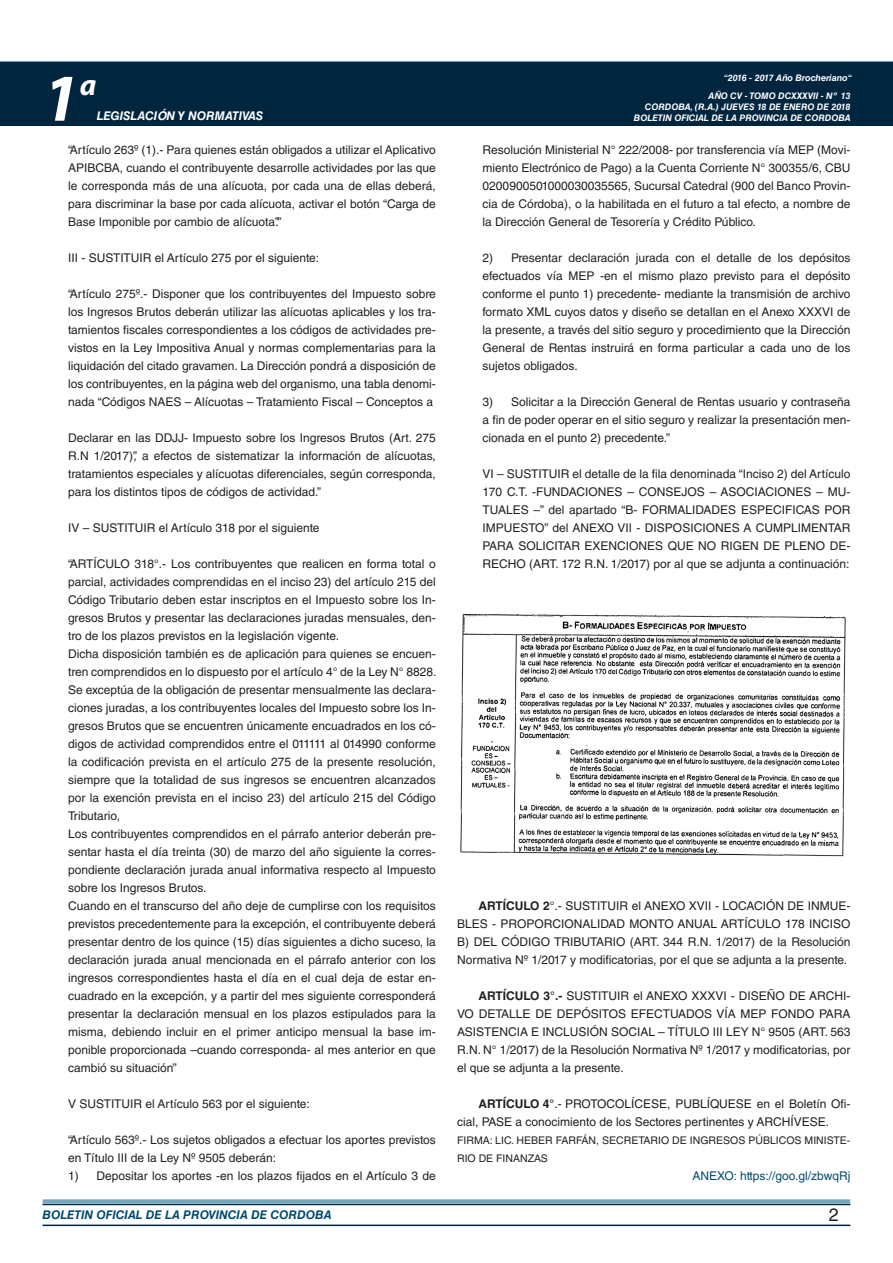
<style>
.page{position:relative;width:893px;height:1263px;background:#fff}
.page>*{position:absolute;margin:0;border:0;box-sizing:border-box;transform-origin:0 0}
.t1{font:italic 700 67.5px "Myriad Pro";color:#fff}
.t2{font:italic 700 30px "Myriad Pro";color:#fff}
.t3{font:18px "Helvetica LT Std";color:#231f20}
.TEXTO_BASE{font:12px/18px "Helvetica LT Std";color:#231f20;text-align:justify}
.t4{font:italic 700 12px "Helvetica LT Std";color:#004b6c}
.ANEXO{font:12px "Helvetica LT Std";color:#004b6c}
.t5{font:italic 700 12px "Helvetica LT Std";color:#fff}
.FIRMA{font:10.5px/18px "Helvetica LT Std";color:#231f20}
.t6{font:italic 700 9px/10.8px "Helvetica LT Std";color:#fff;text-align:right}
.s1{font-weight:700}
</style>
<div class="page">
<div style="left:0;top:61px;width:893px;height:6px;background:#73a5b8"></div>
<div style="left:0;top:62px;width:893px;height:64px;background:#00263f"></div>
<hr style="left:43px;top:1224px;width:807px;height:2px;background:#00263f">
<div style="left:42px;top:1198px;width:809px;height:8px;background:#fff;opacity:.75"></div>
<img style="left:460px;top:613px;width:386px;height:244px">
<h1 class="t1" style="left:43px;top:54px;width:38px">1</h1>
<h2 class="t2" style="left:80px;top:66px;width:18px">a</h2>
<p class="t5" style="left:97px;top:109px;width:168px">LEGISLACIÓN Y NORMATIVAS</p>
<p class="TEXTO_BASE" style="left:68px;top:141px;width:369px">“Artículo 263º (1).- Para quienes están obligados a utilizar el Aplicativo APIBCBA, cuando el contribuyente desarrolle actividades por las que le corresponda más de una alícuota, por cada una de ellas deberá, para discriminar la base por cada alícuota, activar el botón “Carga de Base Imponible por cambio de alícuota”.”</p>
<p class="TEXTO_BASE" style="left:68px;top:249px;width:253px">III - SUSTITUIR el Artículo 275 por el siguiente:</p>
<p class="TEXTO_BASE" style="left:68px;top:285px;width:369px">“Artículo 275º.- Disponer que los contribuyentes del Impuesto sobre los Ingresos Brutos deberán utilizar las alícuotas aplicables y los tra&shy;tamientos fiscales correspondientes a los códigos de actividades pre&shy;vistos en la Ley Impositiva Anual y normas complementarias para la liquidación del citado gravamen. La Dirección pondrá a disposición de los contribuyentes, en la página web del organismo, una tabla denomi&shy;nada “Códigos NAES – Alícuotas – Tratamiento Fiscal – Conceptos a</p>
<p class="TEXTO_BASE" style="left:68px;top:429px;width:369px">Declarar en las DDJJ- Impuesto sobre los Ingresos Brutos (Art. 275<br>R.N 1/2017)”, a efectos de sistematizar la información de alícuotas, tratamientos especiales y alícuotas diferenciales, según corresponda, para los distintos tipos de códigos de actividad.”</p>
<p class="TEXTO_BASE" style="left:68px;top:519px;width:253px">IV – SUSTITUIR el Artículo 318 por el siguiente</p>
<p class="TEXTO_BASE" style="left:68px;top:555px;width:369px">“ARTÍCULO 318°.- Los contribuyentes que realicen en forma total o parcial, actividades comprendidas en el inciso 23) del artículo 215 del Código Tributario deben estar inscriptos en el Impuesto sobre los In&shy;gresos Brutos y presentar las declaraciones juradas mensuales, den&shy;tro de los plazos previstos en la legislación vigente.</p>
<p class="TEXTO_BASE" style="left:68px;top:645px;width:370px">Dicha disposición también es de aplicación para quienes se encuen&shy;tren comprendidos en lo dispuesto por el artículo 4° de la Ley N° 8828.</p>
<p class="TEXTO_BASE" style="left:68px;top:681px;width:369px">Se exceptúa de la obligación de presentar mensualmente las declara&shy;ciones juradas, a los contribuyentes locales del Impuesto sobre los In&shy;gresos Brutos que se encuentren únicamente encuadrados en los có&shy;digos de actividad comprendidos entre el 011111 al 014990 conforme la codificación prevista en el artículo 275 de la presente resolución, siempre que la totalidad de sus ingresos se encuentren alcanzados por la exención prevista en el inciso 23) del artículo 215 del Código Tributario,</p>
<p class="TEXTO_BASE" style="left:68px;top:825px;width:369px">Los contribuyentes comprendidos en el párrafo anterior deberán pre&shy;sentar hasta el día treinta (30) de marzo del año siguiente la corres&shy;pondiente declaración jurada anual informativa respecto al Impuesto sobre los Ingresos Brutos.</p>
<p class="TEXTO_BASE" style="left:68px;top:897px;width:369px">Cuando en el transcurso del año deje de cumplirse con los requisitos previstos precedentemente para la excepción, el contribuyente deberá presentar dentro de los quince (15) días siguientes a dicho suceso, la declaración jurada anual mencionada en el párrafo anterior con los ingresos correspondientes hasta el día en el cual deja de estar en&shy;cuadrado en la excepción, y a partir del mes siguiente corresponderá presentar la declaración mensual en los plazos estipulados para la misma, debiendo incluir en el primer anticipo mensual la base im&shy;ponible proporcionada –cuando corresponda- al mes anterior en que cambió su situación”</p>
<p class="TEXTO_BASE" style="left:68px;top:1095px;width:243px">V SUSTITUIR el Artículo 563 por el siguiente:</p>
<p class="TEXTO_BASE" style="left:68px;top:1131px;width:369px">“Artículo 563º.- Los sujetos obligados a efectuar los aportes previstos en Título III de la Ley Nº 9505 deberán:</p>
<p class="TEXTO_BASE" style="left:68px;top:1167px;width:369px">1) Depositar los aportes -en los plazos fijados en el Artículo 3 de</p>
<p class="t6" style="left:724px;top:72px;width:130px">“2016 - 2017 Año Brocheriano“</p>
<p class="t6" style="left:634px;top:91px;width:218px">AÑO CV - TOMO DCXXXVII - Nº 13<br>CORDOBA, (R.A.) JUEVES 18 DE ENERO DE 2018<br>BOLETIN OFICIAL DE LA PROVINCIA DE CORDOBA</p>
<p class="TEXTO_BASE" style="left:483px;top:141px;width:369px">Resolución Ministerial N° 222/2008- por transferencia vía MEP (Movi&shy;miento Electrónico de Pago) a la Cuenta Corriente N° 300355/6, CBU 0200900501000030035565, Sucursal Catedral (900 del Banco Provin&shy;cia de Córdoba), o la habilitada en el futuro a tal efecto, a nombre de la Dirección General de Tesorería y Crédito Público.</p>
<p class="TEXTO_BASE" style="left:483px;top:249px;width:369px">2) Presentar declaración jurada con el detalle de los depósitos efectuados vía MEP -en el mismo plazo previsto para el depósito conforme el punto 1) precedente- mediante la transmisión de archivo formato XML cuyos datos y diseño se detallan en el Anexo XXXVI de la presente, a través del sitio seguro y procedimiento que la Dirección General de Rentas instruirá en forma particular a cada uno de los sujetos obligados.</p>
<p class="TEXTO_BASE" style="left:483px;top:393px;width:369px">3) Solicitar a la Dirección General de Rentas usuario y contraseña a fin de poder operar en el sitio seguro y realizar la presentación men&shy;cionada en el punto 2) precedente.”</p>
<p class="TEXTO_BASE" style="left:483px;top:465px;width:369px">VI – SUSTITUIR el detalle de la fila denominada “Inciso 2) del Artículo 170 C.T. -FUNDACIONES – CONSEJOS – ASOCIACIONES – MU-TUALES –” del apartado “B- FORMALIDADES ESPECIFICAS POR IMPUESTO” del ANEXO VII - DISPOSICIONES A CUMPLIMENTAR PARA SOLICITAR EXENCIONES QUE NO RIGEN DE PLENO DE-RECHO (ART. 172 R.N. 1/2017) por al que se adjunta a continuación:</p>
<p class="TEXTO_BASE" style="left:457px;top:897px;width:395px;text-indent:21px"><span class="s1">ARTÍCULO 2</span>°.- SUSTITUIR el ANEXO XVII - LOCACIÓN DE INMUE-BLES - PROPORCIONALIDAD MONTO ANUAL ARTÍCULO 178 INCISO B) DEL CÓDIGO TRIBUTARIO (ART. 344 R.N. 1/2017) de la Resolución Normativa Nº 1/2017 y modificatorias, por el que se adjunta a la presente.</p>
<p class="TEXTO_BASE" style="left:457px;top:987px;width:395px;text-indent:21px"><span class="s1">ARTÍCULO 3°.-</span> SUSTITUIR el ANEXO XXXVI - DISEÑO DE ARCHI-VO DETALLE DE DEPÓSITOS EFECTUADOS VÍA MEP FONDO PARA ASISTENCIA E INCLUSIÓN SOCIAL – TÍTULO III LEY N° 9505 (ART. 563<br>R.N. N° 1/2017) de la Resolución Normativa Nº 1/2017 y modificatorias, por el que se adjunta a la presente.</p>
<p class="TEXTO_BASE" style="left:457px;top:1095px;width:395px;text-indent:21px"><span class="s1">ARTÍCULO 4°</span>.- PROTOCOLÍCESE, PUBLÍQUESE en el Boletín Ofi&shy;cial, PASE a conocimiento de los Sectores pertinentes y ARCHÍVESE.</p>
<p class="FIRMA" style="left:457px;top:1131px;width:395px">FIRMA: LIC. HEBER FARFÁN, SECRETARIO DE INGRESOS PÚBLICOS MINISTE-<br>RIO DE FINANZAS</p>
<p class="ANEXO" style="left:693px;top:1169px;width:159px">ANEXO: https://goo.gl/zbwqRj</p>
<p class="t4" style="left:43px;top:1208px;width:290px">BOLETIN OFICIAL DE LA PROVINCIA DE CORDOBA</p>
<p class="t3" style="left:829px;top:1204px;width:12px">2</p>
</div>
